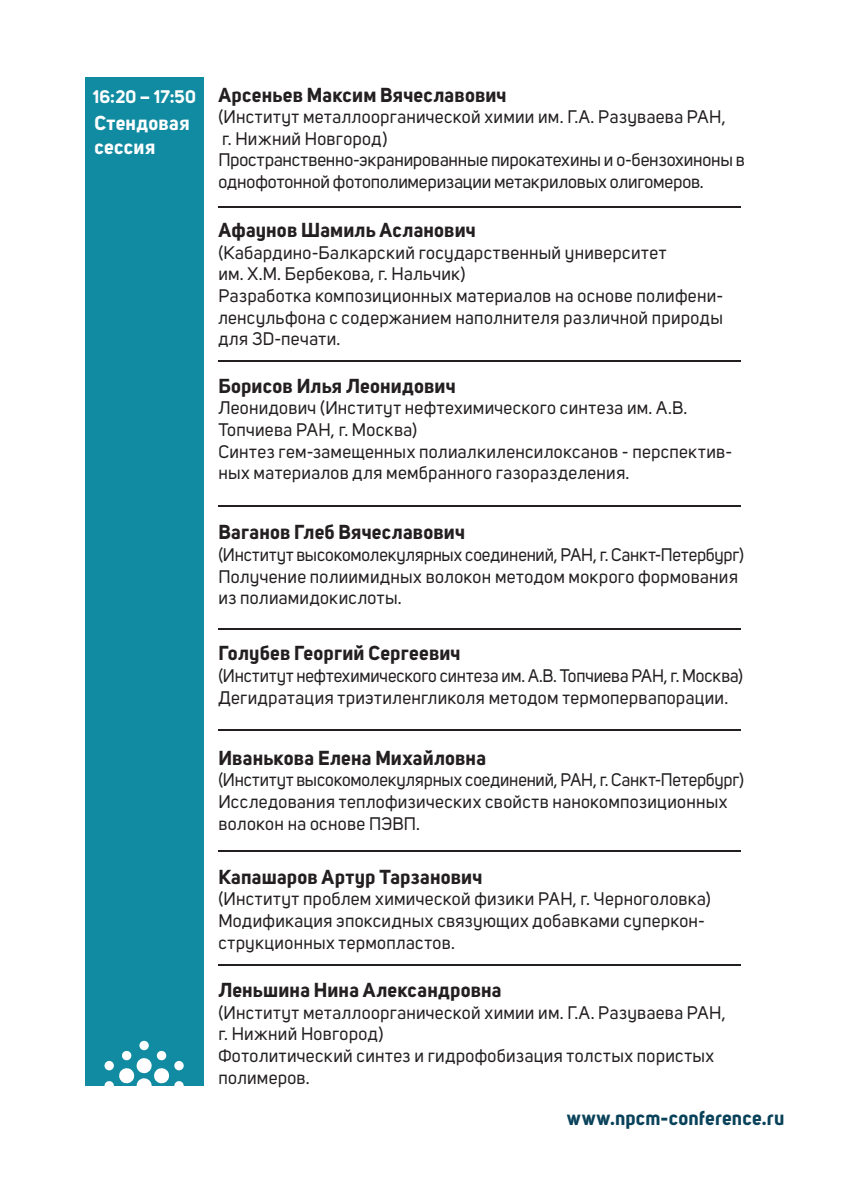
<style>
.page{position:relative;width:842px;height:1191px;background:#fff}
.page>*{position:absolute;margin:0;border:0;box-sizing:border-box;transform-origin:0 0}
.t1{font:700 20px "Uni Sans";letter-spacing:.01em;color:#231f20}
.t2{font:700 20px "Uni Sans";letter-spacing:.015em;color:#09425a}
.t3{font:700 20px/24px "Uni Sans";letter-spacing:.015em;color:#fff}
.t4{font:18px/21.6px "Uni Sans";letter-spacing:.015em;color:#231f20}
.t5{font:700 18px "Uni Sans";letter-spacing:.01em;color:#fff}
</style>
<div class="page">
<div style="left:85px;top:77px;width:118px;height:1008px;background:#118ba1"></div>
<svg style="left:139px;top:1040px;width:10px;height:10px"></svg>
<svg style="left:104px;top:1050px;width:80px;height:36px"></svg>
<hr style="left:218px;top:207px;width:523px;height:1px;background:#231f20">
<hr style="left:218px;top:360px;width:523px;height:1px;background:#231f20">
<hr style="left:218px;top:506px;width:523px;height:1px;background:#231f20">
<hr style="left:218px;top:628px;width:523px;height:1px;background:#231f20">
<hr style="left:218px;top:729px;width:523px;height:1px;background:#231f20">
<hr style="left:218px;top:850px;width:523px;height:1px;background:#231f20">
<hr style="left:218px;top:964px;width:523px;height:1px;background:#231f20">
<p class="t5" style="left:93px;top:85px;width:105px">16:20 – 17:50</p>
<p class="t3" style="left:94px;top:110px;width:97px">Стендовая сессия</p>
<p class="t1" style="left:218px;top:82px;width:290px">Арсеньев Максим Вячеславович</p>
<p class="t4" style="left:218px;top:106px;width:528px">(Институт металлоорганической химии им. Г.А. Разуваева РАН,<br>г. Нижний Новгород)<br>Пространственно-экранированные пирокатехины и о-бензохиноны в однофотонной фотополимеризации метакриловых олигомеров.</p>
<p class="t1" style="left:218px;top:218px;width:259px">Афаунов Шамиль Асланович</p>
<p class="t4" style="left:218px;top:242px;width:506px">(Кабардино-Балкарский государственный университет<br>им. Х.М. Бербекова, г. Нальчик)<br>Разработка композиционных материалов на основе полифени&shy;ленсульфона с содержанием наполнителя различной природы для 3D-печати.</p>
<p class="t1" style="left:218px;top:373px;width:239px">Борисов Илья Леонидович</p>
<p class="t4" style="left:218px;top:397px;width:515px">Леонидович (Институт нефтехимического синтеза им. А.В.<br>Топчиева РАН, г. Москва)<br>Синтез гем-замещенных полиалкиленсилоксанов - перспектив&shy;ных материалов для мембранного газоразделения.</p>
<p class="t1" style="left:218px;top:520px;width:248px">Ваганов Глеб Вячеславович</p>
<p class="t4" style="left:218px;top:544px;width:527px">(Институт высокомолекулярных соединений, РАН, г. Санкт-Петербург)<br>Получение полиимидных волокон методом мокрого формования из полиамидокислоты.</p>
<p class="t1" style="left:218px;top:641px;width:244px">Голубев Георгий Сергеевич</p>
<p class="t4" style="left:218px;top:665px;width:526px">(Институт нефтехимического синтеза им. А.В. Топчиева РАН, г. Москва)<br>Дегидратация триэтиленгликоля методом термопервапорации.</p>
<p class="t1" style="left:218px;top:745px;width:269px">Иванькова Елена Михайловна</p>
<p class="t4" style="left:218px;top:769px;width:527px">(Институт высокомолекулярных соединений, РАН, г. Санкт-Петербург)<br>Исследования теплофизических свойств нанокомпозиционных волокон на основе ПЭВП.</p>
<p class="t1" style="left:218px;top:864px;width:265px">Капашаров Артур Тарзанович</p>
<p class="t4" style="left:218px;top:888px;width:494px">(Институт проблем химической физики РАН, г. Черноголовка)<br>Модификация эпоксидных связующих добавками суперкон&shy;струкционных термопластов.</p>
<p class="t1" style="left:218px;top:977px;width:285px">Леньшина Нина Александровна</p>
<p class="t4" style="left:218px;top:1002px;width:509px">(Институт металлоорганической химии им. Г.А. Разуваева РАН, г. Нижний Новгород)<br>Фотолитический синтез и гидрофобизация толстых пористых полимеров.</p>
<p class="t2" style="left:567px;top:1105px;width:219px">www.npcm-conference.ru</p>
</div>
